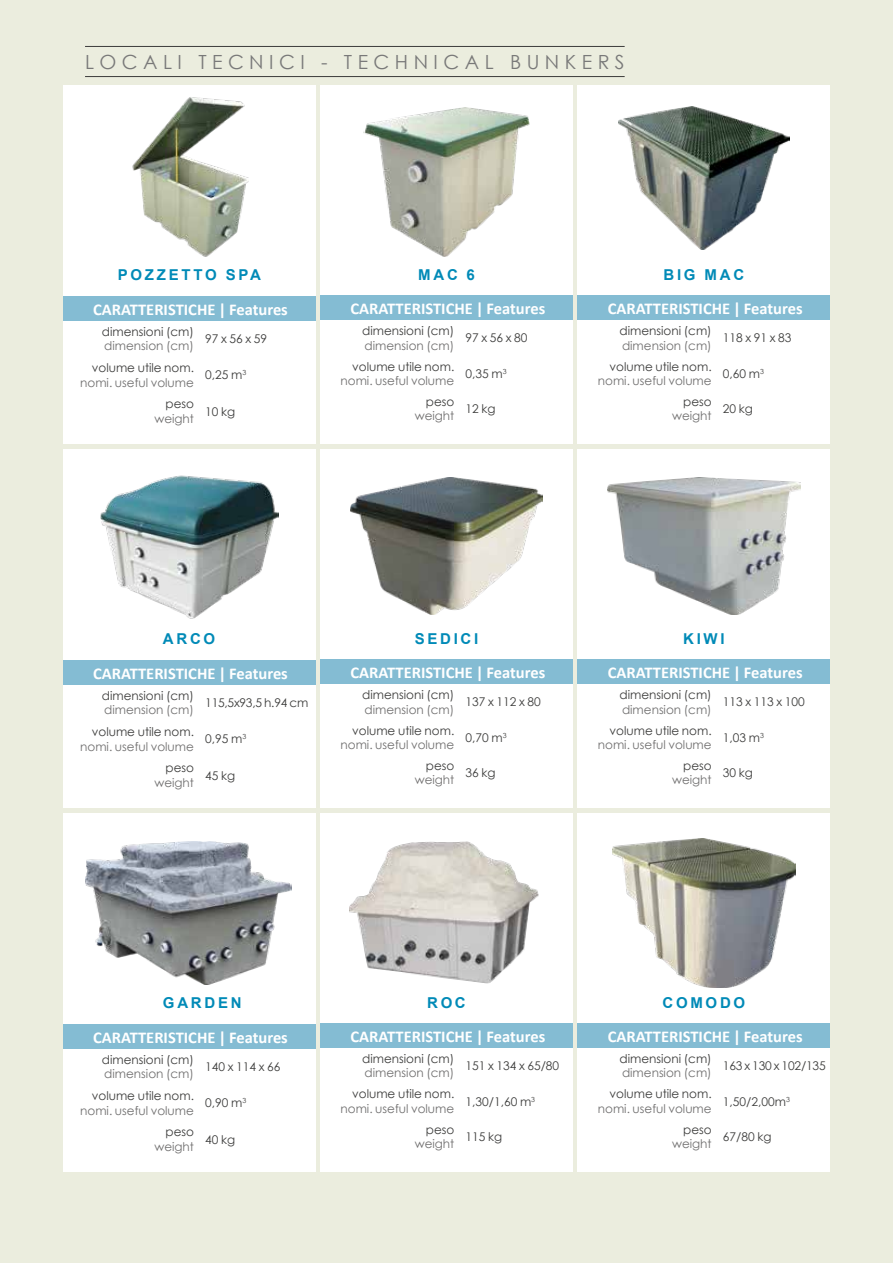
<style>
.page{position:relative;width:893px;height:1263px;background:#ebedde}
.page>*{position:absolute;margin:0;border:0;box-sizing:border-box;transform-origin:0 0}
.t1{font:19.5px "Century Gothic";letter-spacing:.28em;color:#797979}
.t2{font:700 16.5px "Calibri";color:#fff}
.t3{font:700 15px "Arial";letter-spacing:.18em;color:#008ab7}
.t4{font:12px "Century Gothic";color:#3c3c3b}
.t5{font:12px "Century Gothic";color:#706f6f}
.t6{font:12px "Century Gothic";letter-spacing:-.02em;color:#3c3c3b}
</style>
<div class="page">
<hr style="left:85px;top:76px;width:540px;height:1px;background:#3c3c3b">
<hr style="left:85px;top:46px;width:540px;height:1px;background:#3c3c3b">
<div style="left:63px;top:85px;width:252px;height:359px;background:#fff"></div>
<div style="left:63px;top:449px;width:252px;height:359px;background:#fff"></div>
<div style="left:63px;top:813px;width:252px;height:358px;background:#fff"></div>
<div style="left:63px;top:296px;width:252px;height:25px;background:#84bcd3"></div>
<div style="left:63px;top:660px;width:252px;height:25px;background:#84bcd3"></div>
<div style="left:63px;top:1024px;width:252px;height:25px;background:#84bcd3"></div>
<div style="left:320px;top:85px;width:253px;height:359px;background:#fff"></div>
<div style="left:320px;top:449px;width:253px;height:359px;background:#fff"></div>
<div style="left:320px;top:813px;width:253px;height:358px;background:#fff"></div>
<div style="left:320px;top:296px;width:253px;height:24px;background:#84bcd3"></div>
<div style="left:320px;top:660px;width:253px;height:24px;background:#84bcd3"></div>
<div style="left:320px;top:1024px;width:253px;height:24px;background:#84bcd3"></div>
<div style="left:578px;top:85px;width:252px;height:359px;background:#fff"></div>
<div style="left:578px;top:449px;width:252px;height:359px;background:#fff"></div>
<div style="left:578px;top:813px;width:252px;height:358px;background:#fff"></div>
<div style="left:578px;top:296px;width:252px;height:24px;background:#84bcd3"></div>
<div style="left:578px;top:660px;width:252px;height:24px;background:#84bcd3"></div>
<div style="left:578px;top:1024px;width:252px;height:24px;background:#84bcd3"></div>
<img style="left:132px;top:97px;width:116px;height:160px">
<img style="left:364px;top:108px;width:165px;height:148px">
<img style="left:618px;top:107px;width:171px;height:142px">
<img style="left:100px;top:475px;width:179px;height:144px">
<img style="left:350px;top:478px;width:193px;height:136px">
<img style="left:607px;top:478px;width:193px;height:136px">
<img style="left:85px;top:841px;width:206px;height:144px">
<img style="left:350px;top:841px;width:189px;height:143px">
<img style="left:613px;top:838px;width:182px;height:149px">
<h1 class="t1" style="left:85px;top:48px;width:541px">LOCALI TECNICI - TECHNICAL BUNKERS</h1>
<p class="t3" style="left:118px;top:264px;width:145px">POZZETTO SPA</p>
<p class="t3" style="left:418px;top:264px;width:58px">MAC 6</p>
<p class="t3" style="left:663px;top:264px;width:82px">BIG MAC</p>
<h2 class="t2" style="left:93px;top:298px;width:196px">CARATTERISTICHE | Features</h2>
<p class="t4" style="left:102px;top:323px;width:94px">dimensioni (cm)</p>
<p class="t5" style="left:104px;top:338px;width:91px">dimension (cm)</p>
<p class="t4" style="left:205px;top:330px;width:63px">97 x 56 x 59</p>
<h2 class="t2" style="left:350px;top:297px;width:196px">CARATTERISTICHE | Features</h2>
<p class="t4" style="left:362px;top:322px;width:94px">dimensioni (cm)</p>
<p class="t5" style="left:365px;top:337px;width:91px">dimension (cm)</p>
<p class="t4" style="left:466px;top:330px;width:63px">97 x 56 x 80</p>
<h2 class="t2" style="left:608px;top:297px;width:196px">CARATTERISTICHE | Features</h2>
<p class="t4" style="left:620px;top:322px;width:94px">dimensioni (cm)</p>
<p class="t5" style="left:622px;top:337px;width:91px">dimension (cm)</p>
<p class="t4" style="left:723px;top:330px;width:70px">118 x 91 x 83</p>
<p class="t4" style="left:92px;top:359px;width:104px">volume utile nom.</p>
<p class="t5" style="left:80px;top:374px;width:115px">nomi. useful volume</p>
<p class="t4" style="left:205px;top:367px;width:43px">0,25 m<sup>3</sup></p>
<p class="t4" style="left:352px;top:358px;width:104px">volume utile nom.</p>
<p class="t5" style="left:340px;top:372px;width:115px">nomi. useful volume</p>
<p class="t4" style="left:466px;top:365px;width:43px">0,35 m<sup>3</sup></p>
<p class="t4" style="left:609px;top:358px;width:104px">volume utile nom.</p>
<p class="t5" style="left:598px;top:372px;width:115px">nomi. useful volume</p>
<p class="t4" style="left:723px;top:365px;width:43px">0,60 m<sup>3</sup></p>
<p class="t4" style="left:166px;top:396px;width:30px">peso</p>
<p class="t5" style="left:154px;top:410px;width:41px">weight</p>
<p class="t4" style="left:205px;top:403px;width:31px">10 kg</p>
<p class="t4" style="left:426px;top:393px;width:30px">peso</p>
<p class="t5" style="left:415px;top:408px;width:41px">weight</p>
<p class="t4" style="left:466px;top:400px;width:31px">12 kg</p>
<p class="t4" style="left:683px;top:393px;width:30px">peso</p>
<p class="t5" style="left:672px;top:408px;width:41px">weight</p>
<p class="t4" style="left:723px;top:400px;width:31px">20 kg</p>
<p class="t3" style="left:163px;top:628px;width:54px">ARCO</p>
<p class="t3" style="left:415px;top:628px;width:65px">SEDICI</p>
<p class="t3" style="left:683px;top:628px;width:43px">KIWI</p>
<h2 class="t2" style="left:93px;top:662px;width:196px">CARATTERISTICHE | Features</h2>
<p class="t4" style="left:102px;top:687px;width:94px">dimensioni (cm)</p>
<p class="t5" style="left:104px;top:701px;width:91px">dimension (cm)</p>
<p class="t6" style="left:205px;top:694px;width:105px">115,5x93,5 h.94 cm</p>
<h2 class="t2" style="left:350px;top:661px;width:196px">CARATTERISTICHE | Features</h2>
<p class="t4" style="left:362px;top:686px;width:94px">dimensioni (cm)</p>
<p class="t5" style="left:365px;top:701px;width:91px">dimension (cm)</p>
<p class="t4" style="left:466px;top:693px;width:77px">137 x 112 x 80</p>
<h2 class="t2" style="left:608px;top:661px;width:196px">CARATTERISTICHE | Features</h2>
<p class="t4" style="left:620px;top:686px;width:94px">dimensioni (cm)</p>
<p class="t5" style="left:622px;top:701px;width:91px">dimension (cm)</p>
<p class="t4" style="left:723px;top:693px;width:83px">113 x 113 x 100</p>
<p class="t4" style="left:92px;top:723px;width:104px">volume utile nom.</p>
<p class="t5" style="left:80px;top:738px;width:115px">nomi. useful volume</p>
<p class="t4" style="left:205px;top:731px;width:43px">0,95 m<sup>3</sup></p>
<p class="t4" style="left:352px;top:722px;width:104px">volume utile nom.</p>
<p class="t5" style="left:340px;top:736px;width:115px">nomi. useful volume</p>
<p class="t4" style="left:466px;top:729px;width:43px">0,70 m<sup>3</sup></p>
<p class="t4" style="left:609px;top:722px;width:104px">volume utile nom.</p>
<p class="t5" style="left:598px;top:736px;width:115px">nomi. useful volume</p>
<p class="t4" style="left:723px;top:729px;width:43px">1,03 m<sup>3</sup></p>
<p class="t4" style="left:166px;top:760px;width:30px">peso</p>
<p class="t5" style="left:154px;top:774px;width:41px">weight</p>
<p class="t4" style="left:205px;top:767px;width:31px">45 kg</p>
<p class="t4" style="left:426px;top:757px;width:30px">peso</p>
<p class="t5" style="left:415px;top:771px;width:41px">weight</p>
<p class="t4" style="left:466px;top:764px;width:31px">36 kg</p>
<p class="t4" style="left:683px;top:757px;width:30px">peso</p>
<p class="t5" style="left:672px;top:771px;width:41px">weight</p>
<p class="t4" style="left:723px;top:764px;width:31px">30 kg</p>
<p class="t3" style="left:163px;top:992px;width:80px">GARDEN</p>
<p class="t3" style="left:427px;top:992px;width:40px">ROC</p>
<p class="t3" style="left:662px;top:992px;width:84px">COMODO</p>
<h2 class="t2" style="left:93px;top:1026px;width:196px">CARATTERISTICHE | Features</h2>
<p class="t4" style="left:102px;top:1051px;width:94px">dimensioni (cm)</p>
<p class="t5" style="left:104px;top:1065px;width:91px">dimension (cm)</p>
<p class="t4" style="left:205px;top:1058px;width:77px">140 x 114 x 66</p>
<h2 class="t2" style="left:350px;top:1025px;width:196px">CARATTERISTICHE | Features</h2>
<p class="t4" style="left:362px;top:1050px;width:94px">dimensioni (cm)</p>
<p class="t5" style="left:365px;top:1065px;width:91px">dimension (cm)</p>
<p class="t4" style="left:466px;top:1057px;width:95px">151 x 134 x 65/80</p>
<h2 class="t2" style="left:608px;top:1025px;width:196px">CARATTERISTICHE | Features</h2>
<p class="t4" style="left:620px;top:1050px;width:94px">dimensioni (cm)</p>
<p class="t5" style="left:622px;top:1065px;width:91px">dimension (cm)</p>
<p class="t4" style="left:723px;top:1057px;width:104px">163 x 130 x 102/135</p>
<p class="t4" style="left:92px;top:1087px;width:104px">volume utile nom.</p>
<p class="t5" style="left:80px;top:1102px;width:115px">nomi. useful volume</p>
<p class="t4" style="left:205px;top:1094px;width:43px">0,90 m<sup>3</sup></p>
<p class="t4" style="left:352px;top:1086px;width:104px">volume utile nom.</p>
<p class="t5" style="left:340px;top:1100px;width:115px">nomi. useful volume</p>
<p class="t4" style="left:466px;top:1093px;width:71px">1,30/1,60 m<sup>3</sup></p>
<p class="t4" style="left:609px;top:1086px;width:104px">volume utile nom.</p>
<p class="t5" style="left:598px;top:1100px;width:115px">nomi. useful volume</p>
<p class="t4" style="left:723px;top:1093px;width:68px">1,50/2,00m<sup>3</sup></p>
<p class="t4" style="left:166px;top:1124px;width:30px">peso</p>
<p class="t5" style="left:154px;top:1138px;width:41px">weight</p>
<p class="t4" style="left:205px;top:1131px;width:31px">40 kg</p>
<p class="t4" style="left:426px;top:1121px;width:30px">peso</p>
<p class="t5" style="left:415px;top:1135px;width:41px">weight</p>
<p class="t4" style="left:466px;top:1128px;width:38px">115 kg</p>
<p class="t4" style="left:683px;top:1121px;width:30px">peso</p>
<p class="t5" style="left:672px;top:1135px;width:41px">weight</p>
<p class="t4" style="left:723px;top:1128px;width:50px">67/80 kg</p>
</div>
